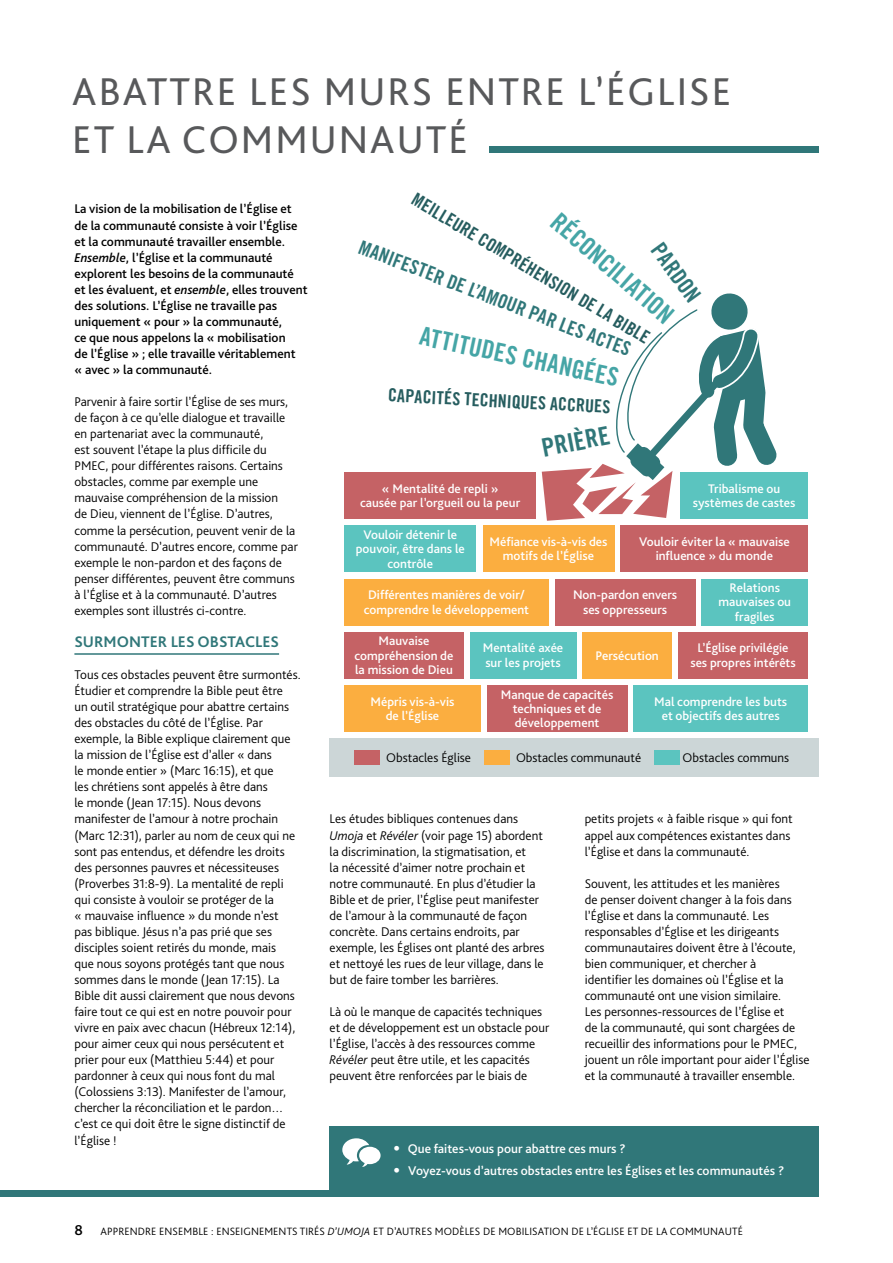
<style>
.page{position:relative;width:893px;height:1263px;background:#fff}
.page>*{position:absolute;margin:0;border:0;box-sizing:border-box;transform-origin:0 0}
.t1{font:40.5px/48.2px "Bliss Pro";letter-spacing:.05em;color:#58595b}
.t2{font:25.5px "Trade Gothic Bold Cond Twenty";color:#45a5a6}
.t3{font:25.5px "Trade Gothic Bold Cond Twenty";color:#307779}
.t4{font:22.5px "Trade Gothic Bold Cond Twenty";color:#307779}
.t5{font:19.5px "Trade Gothic Bold Cond Twenty";color:#307779}
.t6{font:18px "Trade Gothic Bold Cond Twenty";color:#265d5f}
.t7{font:700 16.05px "Bliss Pro";color:#307779}
.t8{font:300 13.2px/16px "Bliss Pro";color:#000}
.t9{font:500 13.2px/16px "Bliss Pro";color:#000}
.t10{font:500 13.2px "Bliss Pro";color:#fff}
.t11{font:500 13.05px/14.2px "Bliss Pro";color:#fff;text-align:center}
.t12{font:300 11.1px "Bliss Pro";letter-spacing:.01em;color:#000}
.s1{font-style:italic}
.s2{font-family:"Trade Gothic Bold Cond Twenty";font-weight:400}
.s3{font-weight:500;font-size:15px}
</style>
<div class="page">
<div style="left:0;top:1191px;width:819px;height:6px;background:#307779"></div>
<div style="left:489px;top:147px;width:330px;height:6px;background:#307779"></div>
<hr style="left:74px;top:653px;width:205px;height:2px;background:#307779">
<div style="left:330px;top:1127px;width:489px;height:68px;background:#307779"></div>
<svg style="left:342px;top:1138px;width:39px;height:29px"></svg>
<div style="left:344px;top:472px;width:192px;height:47px;background:#c56265"></div>
<div style="left:583px;top:632px;width:89px;height:47px;background:#fbae40"></div>
<div style="left:621px;top:526px;width:187px;height:46px;background:#c56265"></div>
<div style="left:483px;top:526px;width:131px;height:46px;background:#fbae40"></div>
<div style="left:555px;top:579px;width:140px;height:46px;background:#c56265"></div>
<div style="left:678px;top:632px;width:130px;height:47px;background:#c56265"></div>
<div style="left:487px;top:685px;width:140px;height:47px;background:#c56265"></div>
<div style="left:344px;top:632px;width:119px;height:47px;background:#c56265"></div>
<div style="left:344px;top:579px;width:205px;height:46px;background:#fbae40"></div>
<div style="left:344px;top:685px;width:136px;height:47px;background:#fbae40"></div>
<div style="left:344px;top:526px;width:132px;height:46px;background:#5bc4bf"></div>
<div style="left:680px;top:472px;width:128px;height:47px;background:#5bc4bf"></div>
<div style="left:634px;top:685px;width:174px;height:47px;background:#5bc4bf"></div>
<div style="left:702px;top:579px;width:106px;height:46px;background:#5bc4bf"></div>
<div style="left:470px;top:632px;width:106px;height:47px;background:#5bc4bf"></div>
<div style="left:330px;top:738px;width:489px;height:38px;background:#ccd6d7"></div>
<div style="left:355px;top:750px;width:25px;height:15px;background:#c56265"></div>
<div style="left:484px;top:750px;width:26px;height:15px;background:#fbae40"></div>
<div style="left:654px;top:750px;width:26px;height:15px;background:#5bc4bf"></div>
<svg style="left:542px;top:293px;width:235px;height:228px"></svg>
<h1 class="t1" style="left:72px;top:66px;width:660px">ABATTRE LES MURS ENTRE L’ÉGLISE<br>ET LA COMMUNAUTÉ</h1>
<p class="t9" style="left:74px;top:201px;width:235px">La vision de la mobilisation de l’Église et de la communauté consiste à voir l’Église et la communauté travailler ensemble.<br><span class="s1">Ensemble</span>, l’Église et la communauté explorent les besoins de la communauté et les évaluent, et <span class="s1">ensemble</span>, elles trouvent des solutions. L’Église ne travaille pas uniquement « pour » la communauté,<br>ce que nous appelons la « mobilisation<br>de l’Église » ; elle travaille véritablement<br>« avec » la communauté.</p>
<p class="t8" style="left:74px;top:393px;width:225px">Parvenir à faire sortir l’Église de ses murs, de façon à ce qu’elle dialogue et travaille en partenariat avec la communauté,<br>est souvent l’étape la plus difficile du PMEC, pour différentes raisons. Certains obstacles, comme par exemple une mauvaise compréhension de la mission<br>de Dieu, viennent de l’Église. D’autres, comme la persécution, peuvent venir de la communauté. D’autres encore, comme par exemple le non-pardon et des façons de penser différentes, peuvent être communs à l’Église et à la communauté. D’autres exemples sont illustrés ci-contre.</p>
<p class="t7" style="left:74px;top:631px;width:206px">SURMONTER LES OBSTACLES</p>
<p class="t8" style="left:74px;top:666px;width:228px">Tous ces obstacles peuvent être surmontés.<br>Étudier et comprendre la Bible peut être<br>un outil stratégique pour abattre certains des obstacles du côté de l’Église. Par exemple, la Bible explique clairement que la mission de l’Église est d’aller « dans<br>le monde entier » (Marc 16:15), et que<br>les chrétiens sont appelés à être dans<br>le monde (Jean 17:15). Nous devons manifester de l’amour à notre prochain (Marc 12:31), parler au nom de ceux qui ne sont pas entendus, et défendre les droits des personnes pauvres et nécessiteuses (Proverbes 31:8-9). La mentalité de repli qui consiste à vouloir se protéger de la<br>« mauvaise influence » du monde n’est<br>pas biblique. Jésus n’a pas prié que ses disciples soient retirés du monde, mais<br>que nous soyons protégés tant que nous sommes dans le monde (Jean 17:15). La Bible dit aussi clairement que nous devons faire tout ce qui est en notre pouvoir pour vivre en paix avec chacun (Hébreux 12:14), pour aimer ceux qui nous persécutent et prier pour eux (Matthieu 5:44) et pour pardonner à ceux qui nous font du mal (Colossiens 3:13). Manifester de l’amour, chercher la réconciliation et le pardon… c’est ce qui doit être le signe distinctif de l’Église !</p>
<h3 class="t6" style="left:419px;top:189px;width:275px;rotate:31deg">MEILLEURE COMPRÉHENSION DE LA BIBLE</h3>
<h2 class="t2" style="left:565px;top:206px;width:155px;rotate:41deg">RÉCONCILIATION</h2>
<h3 class="t5" style="left:364px;top:235px;width:291px;rotate:21deg">MANIFESTER DE L’AMOUR PAR LES ACTES</h3>
<h3 class="t4" style="left:667px;top:237px;width:68px;rotate:54deg">PARDON</h3>
<h3 class="t6" style="left:389px;top:384px;width:224px;rotate:3deg">CAPACITÉS TECHNIQUES ACCRUES</h3>
<h2 class="t2" style="left:424px;top:320px;width:204px;rotate:12deg">ATTITUDES CHANGÉES</h2>
<p class="t11" style="left:360px;top:481px;width:162px">« Mentalité de repli »<br>causée par l’orgueil ou la peur</p>
<h2 class="t3" style="left:539px;top:433px;width:70px;rotate:-11deg">PRIÈRE</h2>
<p class="t11" style="left:693px;top:481px;width:104px">Tribalisme ou systèmes de castes</p>
<p class="t11" style="left:356px;top:527px;width:111px">Vouloir détenir le pouvoir, être dans le contrôle</p>
<p class="t11" style="left:490px;top:535px;width:119px">Méfiance vis-à-vis des motifs de l’Église</p>
<p class="t11" style="left:573px;top:588px;width:106px">Non-pardon envers ses oppresseurs</p>
<p class="t11" style="left:639px;top:535px;width:152px">Vouloir éviter la « mauvaise influence » du monde</p>
<p class="t11" style="left:718px;top:581px;width:74px">Relations mauvaises ou fragiles</p>
<p class="t11" style="left:364px;top:588px;width:167px">Différentes manières de voir/ comprendre le développement</p>
<p class="t11" style="left:354px;top:634px;width:101px">Mauvaise compréhension de la mission de Dieu</p>
<p class="t11" style="left:370px;top:694px;width:85px">Mépris vis-à-vis de l’Église</p>
<p class="t11" style="left:483px;top:641px;width:82px;text-align:left">Mentalité axée sur les projets</p>
<p class="t11" style="left:596px;top:648px;width:65px">Persécution</p>
<p class="t11" style="left:690px;top:641px;width:107px">L’Église privilégie ses propres intérêts</p>
<p class="t11" style="left:501px;top:687px;width:114px">Manque de capacités techniques et de développement</p>
<p class="t11" style="left:654px;top:694px;width:135px">Mal comprendre les buts et objectifs des autres</p>
<p class="t8" style="left:386px;top:749px;width:86px">Obstacles Église</p>
<p class="t8" style="left:516px;top:749px;width:127px">Obstacles communauté</p>
<p class="t8" style="left:682px;top:749px;width:108px">Obstacles communs</p>
<p class="t8" style="left:330px;top:811px;width:216px">Les études bibliques contenues dans <span class="s1">Umoja</span> et <span class="s1">Révéler</span> (voir page 15) abordent la discrimination, la stigmatisation, et<br>la nécessité d’aimer notre prochain et notre communauté. En plus d’étudier la Bible et de prier, l’Église peut manifester de l’amour à la communauté de façon concrète. Dans certains endroits, par exemple, les Églises ont planté des arbres et nettoyé les rues de leur village, dans le but de faire tomber les barrières.</p>
<p class="t8" style="left:330px;top:1003px;width:221px">Là où le manque de capacités techniques et de développement est un obstacle pour l’Église, l’accès à des ressources comme <span class="s1">Révéler</span> peut être utile, et les capacités peuvent être renforcées par le biais de</p>
<p class="t8" style="left:585px;top:811px;width:210px">petits projets « à faible risque » qui font appel aux compétences existantes dans l’Église et dans la communauté.</p>
<p class="t8" style="left:585px;top:875px;width:226px">Souvent, les attitudes et les manières<br>de penser doivent changer à la fois dans l’Église et dans la communauté. Les responsables d’Église et les dirigeants communautaires doivent être à l’écoute, bien communiquer, et chercher à<br>identifier les domaines où l’Église et la communauté ont une vision similaire.<br>Les personnes-ressources de l’Église et<br>de la communauté, qui sont chargées de recueillir des informations pour le PMEC, jouent un rôle important pour aider l’Église et la communauté à travailler ensemble.</p>
<p class="t10" style="left:393px;top:1140px;width:234px"><span class="s2">•</span> Que faites-vous pour abattre ces murs ?</p>
<p class="t10" style="left:393px;top:1162px;width:393px"><span class="s2">•</span> Voyez-vous d’autres obstacles entre les Églises et les communautés ?</p>
<p class="t12" style="left:74px;top:1225px;width:670px"><span class="s3">8</span> APPRENDRE ENSEMBLE : ENSEIGNEMENTS TIRÉS <span class="s1">D’UMOJA</span> ET D’AUTRES MODÈLES DE MOBILISATION DE L’ÉGLISE ET DE LA COMMUNAUTÉ</p>
</div>
